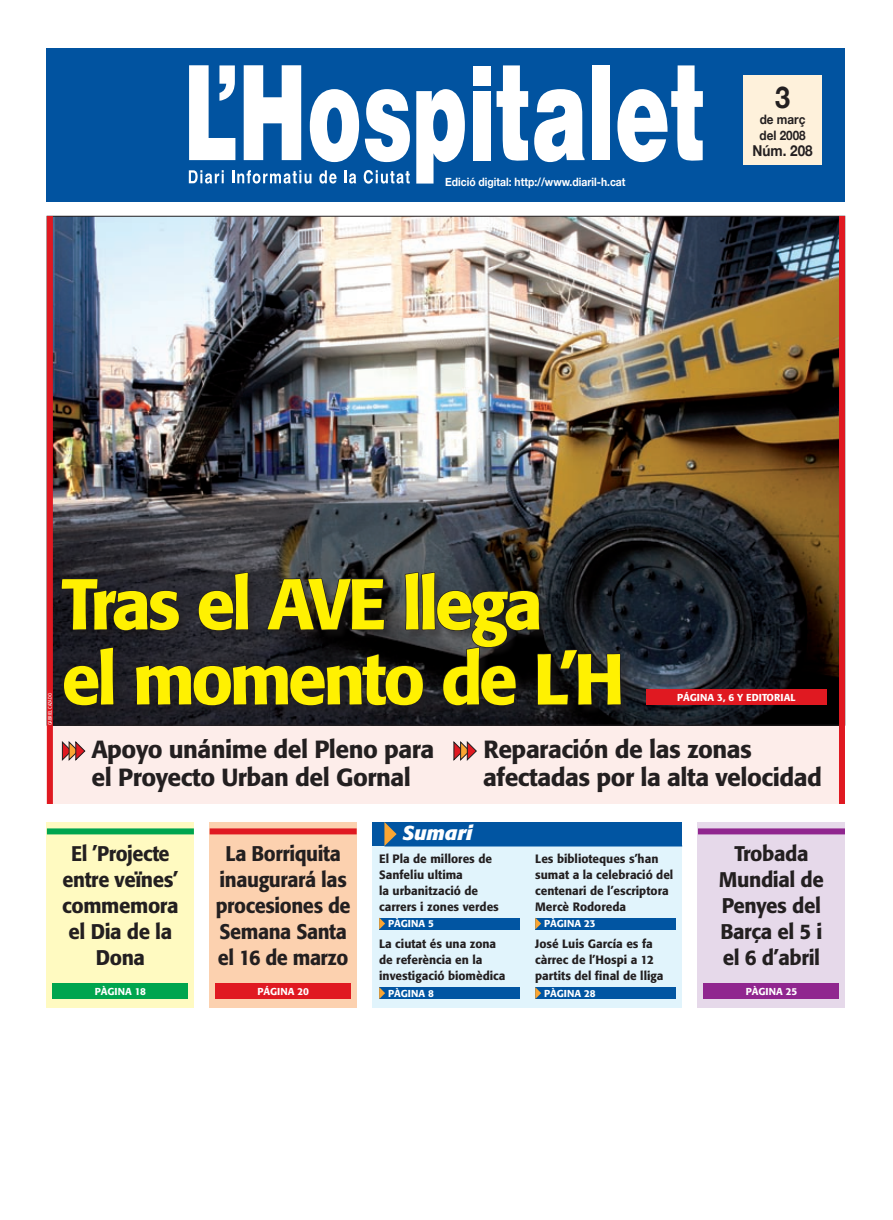
<style>
.page{position:relative;width:893px;height:1220px;background:#fff}
.page>*{position:absolute;margin:0;border:0;box-sizing:border-box;transform-origin:0 0}
.títol_60_65{font:500 71.1px "Formata";letter-spacing:-.055em;color:#fff101}
.t1{font:700 30px "Helvetica Neue";color:#231f20;scale:.9 1}
.títol_22_25{font:500 24.6px/27.6px "Formata";letter-spacing:-.02em;color:#231f20}
.títol_22_27{font:500 21px/26px "Formata";letter-spacing:-.02em;color:#231f20;text-align:center;scale:.94 1}
.títol_22_27-2{font:500 21px/26px "Formata";letter-spacing:-.02em;color:#231f20;text-align:center}
.apunt_títol{font:italic 700 20px "Formata";color:#fff}
.t2{font:700 15px "Helvetica Neue";color:#231f20;scale:.9 1}
.t3{font:700 13px/16px "Helvetica Neue";color:#231f20;scale:.9 1}
.sumaris_portada{font:500 12px/16px "Formata";color:#231f20}
.t4{font:700 11.5px "Helvetica Neue";color:#fff;scale:.9 1}
.títol_16_20{font:500 10px "Formata";color:#fff}
.nom_fotògraf_neg{font:5px "Formata";letter-spacing:.02em;color:#fff;scale:.8 1}
</style>
<div class="page">
<div style="left:47px;top:216px;width:798px;height:588px;background:#fdedea"></div>
<img style="left:53px;top:218px;width:786px;height:505px">
<div style="left:61px;top:572px;width:570px;height:144px;background:#231f20;opacity:.4"></div>
<svg style="left:60px;top:571px;width:562px;height:136px;background:#212125"></svg>
<div style="left:646px;top:689px;width:181px;height:16px;background:#e01921"></div>
<div style="left:47px;top:48px;width:798px;height:154px;background:#0153a0"></div>
<svg style="left:244px;top:65px;width:57px;height:95px"></svg>
<svg style="left:310px;top:89px;width:49px;height:73px"></svg>
<svg style="left:365px;top:89px;width:45px;height:73px"></svg>
<svg style="left:416px;top:89px;width:49px;height:95px"></svg>
<div style="left:473px;top:91px;width:17px;height:69px;background:#fff"></div>
<div style="left:473px;top:66px;width:17px;height:19px;background:#fff"></div>
<svg style="left:497px;top:65px;width:31px;height:96px"></svg>
<svg style="left:534px;top:89px;width:51px;height:73px"></svg>
<div style="left:592px;top:65px;width:18px;height:95px;background:#fff"></div>
<svg style="left:617px;top:65px;width:86px;height:97px"></svg>
<svg style="left:189px;top:65px;width:46px;height:95px"></svg>
<svg style="left:189px;top:170px;width:35px;height:14px"></svg>
<svg style="left:232px;top:170px;width:79px;height:14px"></svg>
<svg style="left:319px;top:170px;width:18px;height:14px"></svg>
<svg style="left:344px;top:170px;width:12px;height:14px"></svg>
<svg style="left:364px;top:170px;width:46px;height:14px"></svg>
<div style="left:744px;top:75px;width:78px;height:90px;background:#fef1db"></div>
<div style="left:839px;top:216px;width:6px;height:588px;background:#e01921"></div>
<div style="left:47px;top:216px;width:6px;height:588px;background:#e01921"></div>
<svg style="left:62px;top:742px;width:23px;height:18px"></svg>
<svg style="left:454px;top:742px;width:22px;height:18px"></svg>
<div style="left:698px;top:822px;width:147px;height:186px;background:#e6d9ea"></div>
<div style="left:704px;top:983px;width:135px;height:16px;background:#90268f"></div>
<div style="left:698px;top:828px;width:147px;height:6px;background:#90268f"></div>
<div style="left:47px;top:822px;width:147px;height:186px;background:#fffac1"></div>
<div style="left:53px;top:983px;width:135px;height:16px;background:#00a54f"></div>
<div style="left:47px;top:828px;width:147px;height:6px;background:#00a54f"></div>
<div style="left:372px;top:822px;width:310px;height:186px;background:#e1f4fc"></div>
<div style="left:379px;top:918px;width:140px;height:12px;background:#0155a2"></div>
<svg style="left:379px;top:918px;width:6px;height:12px"></svg>
<div style="left:372px;top:822px;width:310px;height:24px;background:#0155a2"></div>
<hr style="left:384px;top:846px;width:298px;height:1px;background:#0155a2">
<svg style="left:384px;top:822px;width:13px;height:24px"></svg>
<div style="left:535px;top:918px;width:140px;height:12px;background:#0155a2"></div>
<svg style="left:535px;top:918px;width:6px;height:12px"></svg>
<div style="left:379px;top:987px;width:140px;height:12px;background:#0155a2"></div>
<svg style="left:379px;top:987px;width:6px;height:12px"></svg>
<div style="left:535px;top:987px;width:140px;height:12px;background:#0155a2"></div>
<svg style="left:535px;top:987px;width:6px;height:12px"></svg>
<div style="left:210px;top:822px;width:147px;height:186px;background:#fcd1af"></div>
<div style="left:216px;top:983px;width:135px;height:16px;background:#e01921"></div>
<div style="left:210px;top:828px;width:147px;height:6px;background:#e01921"></div>
<p class="t4" style="left:445px;top:175px;width:202px">Edició digital: http://www.diaril-h.cat</p>
<p class="t1" style="left:775px;top:79px;width:18px">3</p>
<p class="t3" style="left:759px;top:111px;width:53px">de març del 2008</p>
<p class="t2" style="left:752px;top:142px;width:68px">Núm. 208</p>
<p class="nom_fotògraf_neg" style="left:47px;top:725px;width:42px;rotate:-90deg">gabriel cazado</p>
<p class="títol_60_65" style="left:62px;top:561px;width:483px">Tras el AVE llega</p>
<p class="títol_60_65" style="left:62px;top:636px;width:565px">el momento de L’H</p>
<p class="títol_16_20" style="left:677px;top:691px;width:120px">PÁGINA 3, 6 Y EDITORIAL</p>
<p class="títol_22_25" style="left:91px;top:736px;width:344px">Apoyo unánime del Pleno para el Proyecto Urban del Gornal</p>
<p class="títol_22_25" style="left:483px;top:736px;width:340px">Reparación de las zonas afectadas por la alta velocidad</p>
<p class="títol_22_27" style="left:62px;top:841px;width:125px">El ’Projecte entre veïnes’ commemora el Dia de la<br>Dona</p>
<p class="títol_16_20" style="left:95px;top:985px;width:53px">PÀGINA 18</p>
<p class="títol_22_27" style="left:216px;top:841px;width:145px">La Borriquita inaugurará las procesiones de<br>Semana Santa el 16 de marzo</p>
<p class="títol_16_20" style="left:257px;top:985px;width:53px">PÁGINA 20</p>
<p class="apunt_títol" style="left:402px;top:821px;width:72px">Sumari</p>
<p class="sumaris_portada" style="left:379px;top:850px;width:121px">El Pla de millores de<br>Sanfeliu ultima<br>la urbanització de carrers i zones verdes</p>
<p class="títol_16_20" style="left:388px;top:917px;width:47px">PÀGINA 5</p>
<p class="sumaris_portada" style="left:379px;top:936px;width:128px">La ciutat és una zona de referència en la investigació biomèdica</p>
<p class="títol_16_20" style="left:388px;top:987px;width:47px">PÀGINA 8</p>
<p class="sumaris_portada" style="left:535px;top:850px;width:140px">Les biblioteques s’han sumat a la celebració del centenari de l’escriptora<br>Mercè Rodoreda</p>
<p class="títol_16_20" style="left:544px;top:917px;width:53px">PÀGINA 23</p>
<p class="sumaris_portada" style="left:535px;top:936px;width:130px">José Luis García es fa càrrec de l’Hospi a 12 partits del final de lliga</p>
<p class="títol_16_20" style="left:544px;top:987px;width:53px">PÀGINA 28</p>
<p class="títol_22_27-2" style="left:719px;top:841px;width:106px">Trobada<br>Mundial de<br>Penyes del<br>Barça el 5 i el 6 d’abril</p>
<p class="títol_16_20" style="left:746px;top:985px;width:53px">PÀGINA 25</p>
</div>
